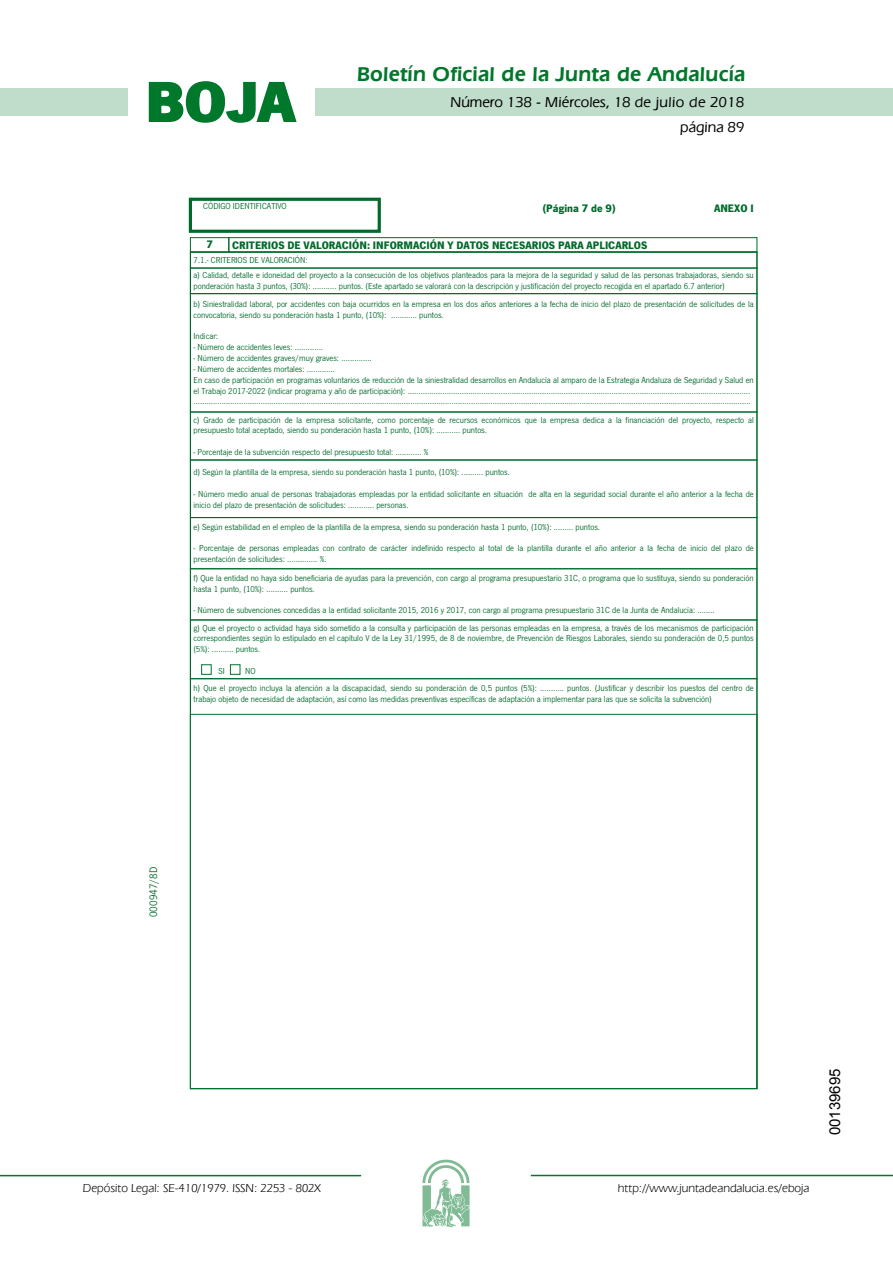
<style>
.page{position:relative;width:893px;height:1263px;background:#fff}
.page>*{position:absolute;margin:0;border:0;box-sizing:border-box;transform-origin:0 0}
.t1{font:700 57.75px "News Got T";color:#00782c;scale:1.14 1}
.t2{font:600 21px "Eras IT Cby BT";letter-spacing:.01em;color:#00782c}
.t3{font:500 15px/24.5px "Eras IT Cby BT";color:#000;text-align:right}
.t4{font:15px "Arial";color:#000}
.t5{font:12px "Eras IT Cby BT";color:#000}
.t6{font:700 11.25px "News Got T";color:#006a2b}
.t7{font:11.25px "News Got T";color:#006a2b}
.t8{font:9px/10.8px "News Got T";color:#006a2b}
</style>
<div class="page">
<div style="left:315px;top:88px;width:577px;height:28px;background:#bfddca"></div>
<div style="left:0;top:88px;width:128px;height:28px;background:#bfddca"></div>
<hr style="left:0;top:1175px;width:361px;height:1px;background:#00782c">
<svg style="left:422px;top:1159px;width:47px;height:68px"></svg>
<hr style="left:531px;top:1175px;width:361px;height:1px;background:#00782c">
<svg style="left:148px;top:81px;width:149px;height:42px"></svg>
<div style="left:189px;top:198px;width:192px;height:35px;border:3px solid #006a2b"></div>
<div style="left:190px;top:237px;width:39px;height:16px;border:1px solid #006a2b"></div>
<div style="left:228px;top:237px;width:529px;height:16px;border:1px solid #006a2b"></div>
<div style="left:190px;top:252px;width:567px;height:16px;border:1px solid #006a2b"></div>
<div style="left:190px;top:268px;width:567px;height:26px;border:1px solid #006a2b"></div>
<div style="left:190px;top:293px;width:567px;height:119px;border:1px solid #006a2b"></div>
<div style="left:190px;top:517px;width:567px;height:52px;border:1px solid #006a2b"></div>
<div style="left:190px;top:568px;width:567px;height:52px;border:1px solid #006a2b"></div>
<div style="left:201px;top:664px;width:10px;height:11px;border:1px solid #00742d"></div>
<div style="left:230px;top:664px;width:10px;height:11px;border:1px solid #00742d"></div>
<h1 class="t1" style="left:145px;top:68px;width:133px">BOJA</h1>
<h2 class="t2" style="left:357px;top:62px;width:390px">Boletín Oficial de la Junta de Andalucía</h2>
<h3 class="t3" style="left:450px;top:90px;width:295px">Número 138 - Miércoles, 18 de julio de 2018 página 89</h3>
<p class="t8" style="left:203px;top:201px;width:85px">CÓDIGO IDENTIFICATIVO</p>
<p class="t6" style="left:542px;top:202px;width:75px">(Página 7 de 9)</p>
<p class="t6" style="left:714px;top:201px;width:41px">ANEXO I</p>
<p class="t6" style="left:206px;top:238px;width:8px">7</p>
<p class="t6" style="left:232px;top:238px;width:417px">CRITERIOS DE VALORACIÓN: INFORMACIÓN Y DATOS NECESARIOS PARA APLICARLOS</p>
<p class="t8" style="left:193px;top:253px;width:561px;line-height:15.3px">7.1.- CRITERIOS DE VALORACIÓN:<br>a) Calidad, detalle e idoneidad del proyecto a la consecución de los objetivos planteados para la mejora de la seguridad y salud de las personas trabajadoras, siendo su</p>
<p class="t8" style="left:193px;top:277px;width:561px;line-height:17.9px">ponderación hasta 3 puntos, (30%): ........... puntos. (Este apartado se valorará con la descripción y justificación del proyecto recogida en el apartado 6.7 anterior)<br>b) Siniestralidad laboral, por accidentes con baja ocurridos en la empresa en los dos años anteriores a la fecha de inicio del plazo de presentación de solicitudes de la</p>
<p class="t8" style="left:193px;top:310px;width:252px">convocatoria, siendo su ponderación hasta 1 punto, (10%): ............ puntos.</p>
<p class="t8" style="left:193px;top:331px;width:26px">Indicar:</p>
<p class="t8" style="left:193px;top:342px;width:131px">- Número de accidentes leves: .............</p>
<p class="t8" style="left:193px;top:353px;width:180px">- Número de accidentes graves/muy graves: ..............</p>
<p class="t8" style="left:193px;top:364px;width:561px">- Número de accidentes mortales: .............<br>En caso de participación en programas voluntarios de reducción de la siniestralidad desarrollos en Andalucía al amparo de la Estrategia Andaluza de Seguridad y Salud en el Trabajo 2017-2022 (indicar programa y año de participación): .............................................................................................................................................................. .................................................................................................................................................................................................................................................................</p>
<p class="t8" style="left:193px;top:414px;width:561px">c) Grado de participación de la empresa solicitante, como porcentaje de recursos económicos que la empresa dedica a la financiación del proyecto, respecto al presupuesto total aceptado, siendo su ponderación hasta 1 punto, (10%): ........... puntos.</p>
<p class="t8" style="left:193px;top:447px;width:236px">- Porcentaje de la subvención respecto del presupuesto total: ............ %</p>
<p class="t8" style="left:193px;top:467px;width:318px">d) Según la plantilla de la empresa, siendo su ponderación hasta 1 punto, (10%): .......... puntos.</p>
<p class="t8" style="left:193px;top:489px;width:561px">- Número medio anual de personas trabajadoras empleadas por la entidad solicitante en situación de alta en la seguridad social durante el año anterior a la fecha de inicio del plazo de presentación de solicitudes: ............ personas.</p>
<p class="t8" style="left:193px;top:522px;width:408px">e) Según estabilidad en el empleo de la plantilla de la empresa, siendo su ponderación hasta 1 punto, (10%): ......... puntos.</p>
<p class="t8" style="left:193px;top:543px;width:561px">- Porcentaje de personas empleadas con contrato de carácter indefinido respecto al total de la plantilla durante el año anterior a la fecha de inicio del plazo de presentación de solicitudes: .............. %.</p>
<p class="t8" style="left:193px;top:573px;width:561px">f) Que la entidad no haya sido beneficiaria de ayudas para la prevención, con cargo al programa presupuestario 31C, o programa que lo sustituya, siendo su ponderación hasta 1 punto, (10%): .......... puntos.</p>
<p class="t8" style="left:193px;top:602px;width:561px;line-height:17.1px">- Número de subvenciones concedidas a la entidad solicitante 2015, 2016 y 2017, con cargo al programa presupuestario 31C de la Junta de Andalucía: ........<br>g) Que el proyecto o actividad haya sido sometido a la consulta y participación de las personas empleadas en la empresa, a través de los mecanismos de participación</p>
<p class="t8" style="left:193px;top:633px;width:561px">correspondientes según lo estipulado en el capítulo V de la Ley 31/1995, de 8 de noviembre, de Prevención de Riesgos Laborales, siendo su ponderación de 0,5 puntos (5%): .......... puntos.</p>
<p class="t8" style="left:218px;top:666px;width:8px">SI</p>
<p class="t8" style="left:193px;top:662px;width:561px;line-height:17.1px;text-indent:52px">NO<br>h) Que el proyecto incluya la atención a la discapacidad, siendo su ponderación de 0,5 puntos (5%): ........... puntos. (Justificar y describir los puestos del centro de</p>
<p class="t8" style="left:194px;top:694px;width:519px">trabajo objeto de necesidad de adaptación, así como las medidas preventivas específicas de adaptación a implementar para las que se solicita la subvención)</p>
<p class="t7" style="left:147px;top:917px;width:52px;rotate:-90deg">000947/8D</p>
<h3 class="t5" style="left:83px;top:1181px;width:239px">Depósito Legal: SE-410/1979. ISSN: 2253 - 802X</h3>
<h3 class="t5" style="left:618px;top:1181px;width:193px">http://www.juntadeandalucia.es/eboja</h3>
<h3 class="t4" style="left:825px;top:1135px;width:68px;rotate:-90deg">00139695</h3>
</div>
